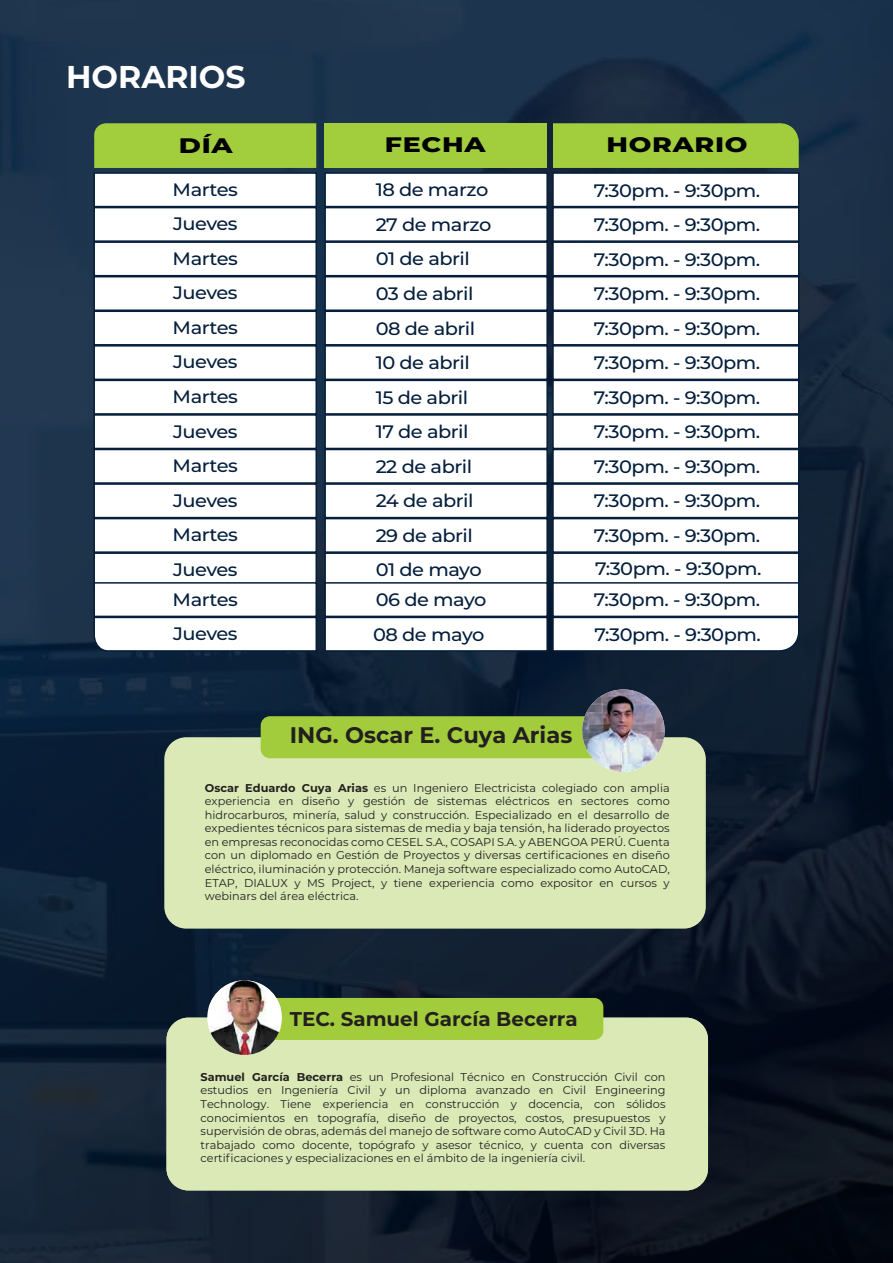
<style>
.page{position:relative;width:893px;height:1263px;background:#fff}
.page>*{position:absolute;margin:0;border:0;box-sizing:border-box;transform-origin:0 0}
.t1{font:700 31.5px "Montserrat";color:#fff}
.t2{font:700 22.5px "Montserrat";color:#231f20}
.t3{font:800 21px "Montserrat";letter-spacing:.025em;color:#000001;scale:1.28 1}
.t4{font:700 19.95px "Montserrat";color:#231f20}
.t5{font:500 18px/34.3px "Montserrat";letter-spacing:-.025em;color:#041e3c;scale:1.08 1}
.t6{font:11.25px/13.6px "Montserrat";color:#231f20;text-align:justify}
.s1{font-weight:700}
</style>
<div class="page">
<img style="left:0;top:0;width:893px;height:1263px">
<div style="left:93px;top:123px;width:223px;height:45px;background:#a2cd3c"></div>
<div style="left:325px;top:123px;width:222px;height:45px;background:#a2cd3c"></div>
<div style="left:553px;top:122px;width:246px;height:46px;background:#a2cd3c"></div>
<div style="left:93px;top:172px;width:224px;height:35px;background:#fff;border:2px solid #041e3c"></div>
<div style="left:324px;top:172px;width:224px;height:35px;background:#fff;border:2px solid #041e3c"></div>
<div style="left:552px;top:207px;width:247px;height:35px;background:#fff;border:2px solid #041e3c"></div>
<div style="left:552px;top:241px;width:247px;height:35px;background:#fff;border:2px solid #041e3c"></div>
<div style="left:552px;top:276px;width:247px;height:35px;background:#fff;border:2px solid #041e3c"></div>
<div style="left:552px;top:310px;width:247px;height:36px;background:#fff;border:2px solid #041e3c"></div>
<div style="left:552px;top:345px;width:247px;height:35px;background:#fff;border:2px solid #041e3c"></div>
<div style="left:552px;top:380px;width:247px;height:35px;background:#fff;border:2px solid #041e3c"></div>
<div style="left:552px;top:414px;width:247px;height:35px;background:#fff;border:2px solid #041e3c"></div>
<div style="left:552px;top:449px;width:247px;height:35px;background:#fff;border:2px solid #041e3c"></div>
<div style="left:552px;top:483px;width:247px;height:35px;background:#fff;border:2px solid #041e3c"></div>
<div style="left:552px;top:518px;width:247px;height:35px;background:#fff;border:2px solid #041e3c"></div>
<div style="left:552px;top:552px;width:247px;height:35px;background:#fff;border:2px solid #041e3c"></div>
<div style="left:552px;top:582px;width:247px;height:35px;background:#fff;border:2px solid #041e3c"></div>
<svg style="left:551px;top:616px;width:249px;height:37px"></svg>
<div style="left:552px;top:172px;width:247px;height:35px;background:#fff;border:2px solid #041e3c"></div>
<div style="left:93px;top:207px;width:224px;height:35px;background:#fff;border:2px solid #041e3c"></div>
<div style="left:324px;top:207px;width:224px;height:35px;background:#fff;border:2px solid #041e3c"></div>
<div style="left:93px;top:241px;width:224px;height:35px;background:#fff;border:2px solid #041e3c"></div>
<div style="left:324px;top:241px;width:224px;height:35px;background:#fff;border:2px solid #041e3c"></div>
<div style="left:93px;top:276px;width:224px;height:35px;background:#fff;border:2px solid #041e3c"></div>
<div style="left:324px;top:276px;width:224px;height:35px;background:#fff;border:2px solid #041e3c"></div>
<div style="left:93px;top:310px;width:224px;height:36px;background:#fff;border:2px solid #041e3c"></div>
<div style="left:324px;top:310px;width:224px;height:36px;background:#fff;border:2px solid #041e3c"></div>
<div style="left:93px;top:345px;width:224px;height:35px;background:#fff;border:2px solid #041e3c"></div>
<div style="left:324px;top:345px;width:224px;height:35px;background:#fff;border:2px solid #041e3c"></div>
<div style="left:93px;top:380px;width:224px;height:35px;background:#fff;border:2px solid #041e3c"></div>
<div style="left:324px;top:380px;width:224px;height:35px;background:#fff;border:2px solid #041e3c"></div>
<div style="left:93px;top:414px;width:224px;height:35px;background:#fff;border:2px solid #041e3c"></div>
<div style="left:324px;top:414px;width:224px;height:35px;background:#fff;border:2px solid #041e3c"></div>
<div style="left:93px;top:449px;width:224px;height:35px;background:#fff;border:2px solid #041e3c"></div>
<div style="left:324px;top:449px;width:224px;height:35px;background:#fff;border:2px solid #041e3c"></div>
<div style="left:93px;top:483px;width:224px;height:35px;background:#fff;border:2px solid #041e3c"></div>
<div style="left:324px;top:483px;width:224px;height:35px;background:#fff;border:2px solid #041e3c"></div>
<div style="left:93px;top:518px;width:224px;height:35px;background:#fff;border:2px solid #041e3c"></div>
<div style="left:324px;top:518px;width:224px;height:35px;background:#fff;border:2px solid #041e3c"></div>
<div style="left:93px;top:552px;width:224px;height:35px;background:#fff;border:2px solid #041e3c"></div>
<div style="left:324px;top:552px;width:224px;height:35px;background:#fff;border:2px solid #041e3c"></div>
<div style="left:93px;top:582px;width:224px;height:35px;background:#fff;border:2px solid #041e3c"></div>
<div style="left:324px;top:582px;width:224px;height:35px;background:#fff;border:2px solid #041e3c"></div>
<svg style="left:93px;top:616px;width:225px;height:36px"></svg>
<div style="left:324px;top:617px;width:224px;height:35px;background:#fff;border:2px solid #041e3c"></div>
<div style="left:167px;top:1018px;width:541px;height:172px;background:#dae9b6;border-radius:22px"></div>
<div style="left:267px;top:998px;width:336px;height:42px;background:#a2cc3b;border-radius:9px"></div>
<div style="left:164px;top:737px;width:542px;height:191px;background:#dae9b6;border-radius:22px"></div>
<div style="left:261px;top:716px;width:348px;height:42px;background:#a2cc3b;border-radius:9px"></div>
<img style="left:209px;top:980px;width:71px;height:75px">
<img style="left:582px;top:689px;width:83px;height:83px;border-radius:41px">
<h1 class="t1" style="left:66px;top:54px;width:181px">HORARIOS</h1>
<h3 class="t3" style="left:179px;top:130px;width:43px">DÍA</h3>
<h3 class="t3" style="left:385px;top:130px;width:80px">FECHA</h3>
<h3 class="t3" style="left:607px;top:130px;width:112px">HORARIO</h3>
<h3 class="t5" style="left:376px;top:172px;width:106px">18 de marzo</h3>
<h3 class="t5" style="left:594px;top:172px;width:157px;text-align:justify">7:30pm. - 9:30pm.<br>7:30pm. - 9:30pm.<br>7:30pm. - 9:30pm.<br>7:30pm. - 9:30pm.<br>7:30pm. - 9:30pm.<br>7:30pm. - 9:30pm.<br>7:30pm. - 9:30pm.<br>7:30pm. - 9:30pm.<br>7:30pm. - 9:30pm.<br>7:30pm. - 9:30pm.<br>7:30pm. - 9:30pm.<br>7:30pm. - 9:30pm.</h3>
<h3 class="t5" style="left:594px;top:582px;width:156px">7:30pm. - 9:30pm.<br>7:30pm. - 9:30pm.</h3>
<h3 class="t5" style="left:173px;top:171px;width:62px">Martes<br>Jueves</h3>
<h3 class="t5" style="left:376px;top:207px;width:109px">27 de marzo</h3>
<h3 class="t5" style="left:173px;top:241px;width:62px">Martes</h3>
<h3 class="t5" style="left:376px;top:241px;width:89px">01 de abril</h3>
<h3 class="t5" style="left:173px;top:275px;width:61px">Jueves</h3>
<h3 class="t5" style="left:376px;top:276px;width:92px">03 de abril</h3>
<h3 class="t5" style="left:173px;top:310px;width:62px">Martes</h3>
<h3 class="t5" style="left:376px;top:310px;width:94px">08 de abril</h3>
<h3 class="t5" style="left:173px;top:344px;width:61px">Jueves</h3>
<h3 class="t5" style="left:376px;top:345px;width:89px">10 de abril</h3>
<h3 class="t5" style="left:173px;top:379px;width:62px">Martes</h3>
<h3 class="t5" style="left:376px;top:379px;width:87px">15 de abril</h3>
<h3 class="t5" style="left:173px;top:413px;width:61px">Jueves</h3>
<h3 class="t5" style="left:376px;top:414px;width:88px">17 de abril</h3>
<h3 class="t5" style="left:173px;top:448px;width:62px">Martes</h3>
<h3 class="t5" style="left:376px;top:448px;width:91px">22 de abril</h3>
<h3 class="t5" style="left:173px;top:482px;width:61px">Jueves</h3>
<h3 class="t5" style="left:376px;top:483px;width:92px">24 de abril</h3>
<h3 class="t5" style="left:173px;top:517px;width:62px">Martes</h3>
<h3 class="t5" style="left:376px;top:518px;width:92px">29 de abril</h3>
<h3 class="t5" style="left:173px;top:551px;width:61px">Jueves</h3>
<h3 class="t5" style="left:376px;top:552px;width:100px">01 de mayo</h3>
<h3 class="t5" style="left:173px;top:581px;width:62px">Martes</h3>
<h3 class="t5" style="left:376px;top:582px;width:104px">06 de mayo</h3>
<h3 class="t5" style="left:173px;top:615px;width:61px">Jueves</h3>
<h3 class="t5" style="left:373px;top:617px;width:105px">08 de mayo</h3>
<h2 class="t2" style="left:290px;top:719px;width:284px">ING. Oscar E. Cuya Arias</h2>
<p class="t6" style="left:205px;top:780px;width:466px"><span class="s1">Oscar Eduardo Cuya Arias</span> es un Ingeniero Electricista colegiado con amplia experiencia en diseño y gestión de sistemas eléctricos en sectores como hidrocarburos, minería, salud y construcción. Especializado en el desarrollo de expedientes técnicos para sistemas de media y baja tensión, ha liderado proyectos en empresas reconocidas como CESEL S.A., COSAPI S.A. y ABENGOA PERÚ. Cuenta con un diplomado en Gestión de Proyectos y diversas certificaciones en diseño eléctrico, iluminación y protección. Maneja software especializado como AutoCAD, ETAP, DIALUX y MS Project, y tiene experiencia como expositor en cursos y webinars del área eléctrica.</p>
<h3 class="t4" style="left:290px;top:1005px;width:290px">TEC. Samuel García Becerra</h3>
<p class="t6" style="left:201px;top:1069px;width:466px"><span class="s1">Samuel García Becerra</span> es un Profesional Técnico en Construcción Civil con estudios en Ingeniería Civil y un diploma avanzado en Civil Engineering Technology. Tiene experiencia en construcción y docencia, con sólidos conocimientos en topografía, diseño de proyectos, costos, presupuestos y supervisión de obras, además del manejo de software como AutoCAD y Civil 3D. Ha trabajado como docente, topógrafo y asesor técnico, y cuenta con diversas certificaciones y especializaciones en el ámbito de la ingeniería civil.</p>
</div>
